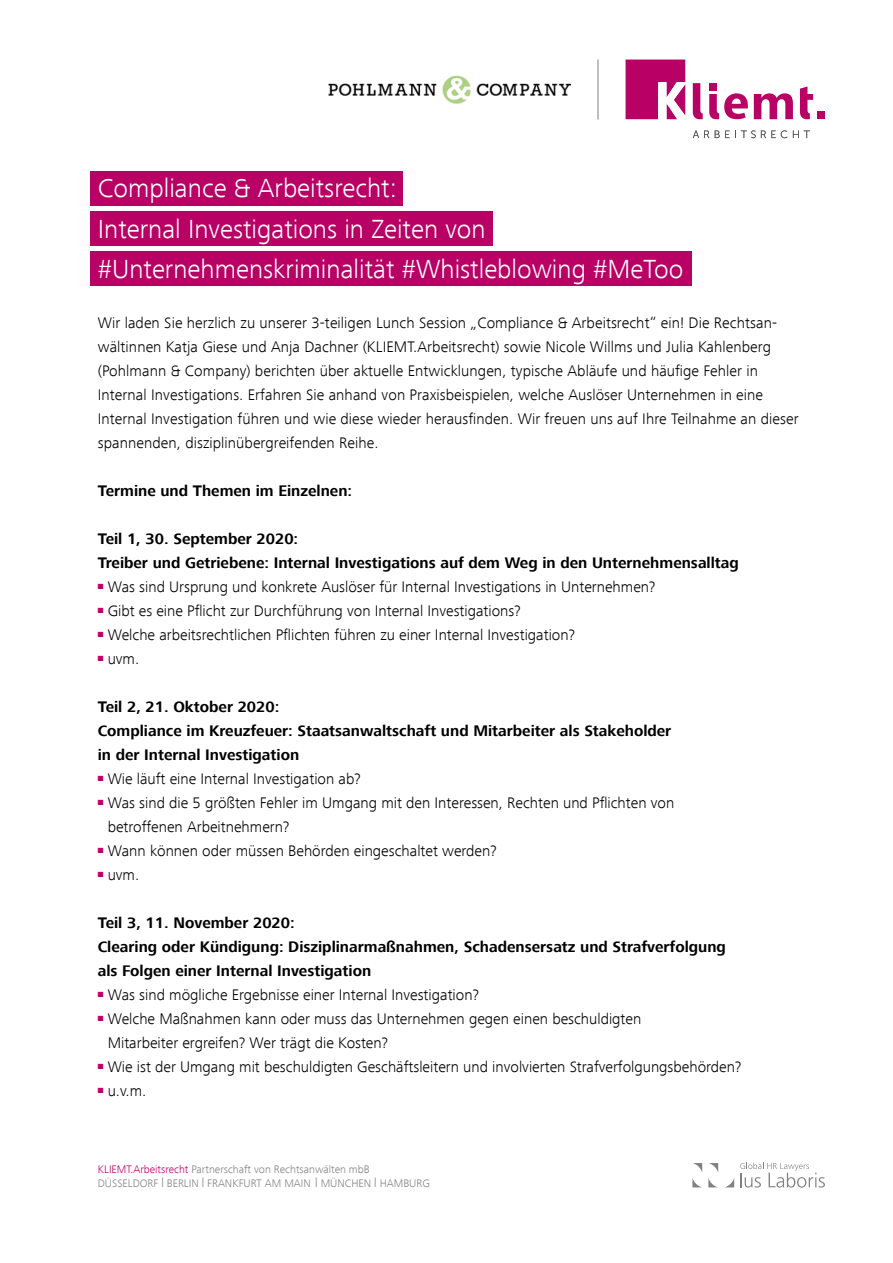
<style>
.page{position:relative;width:893px;height:1263px;background:#fff}
.page>*{position:absolute;margin:0;border:0;box-sizing:border-box;transform-origin:0 0}
.t1{font:300 27px/40.5px "Frutiger Next Com";color:#fff}
.t2{font:300 15.75px/24px "Frutiger Next Com";color:#000}
.t3{font:700 15.75px/24px "Frutiger Next Com";color:#000}
.t4{font:300 11.25px/13.5px "Frutiger Next Com";color:#848081}
.s1{color:#b90064}
.s2{font-size:9.6px}
</style>
<div class="page">
<svg style="left:692px;top:1163px;width:10px;height:24px"></svg>
<svg style="left:726px;top:1178px;width:8px;height:9px"></svg>
<svg style="left:708px;top:1163px;width:10px;height:24px"></svg>
<svg style="left:740px;top:1162px;width:85px;height:25px"></svg>
<svg style="left:693px;top:131px;width:16px;height:7px"></svg>
<svg style="left:715px;top:130px;width:72px;height:8px"></svg>
<svg style="left:793px;top:131px;width:17px;height:7px"></svg>
<svg style="left:754px;top:93px;width:39px;height:26px"></svg>
<svg style="left:693px;top:83px;width:10px;height:36px"></svg>
<svg style="left:800px;top:86px;width:13px;height:33px"></svg>
<div style="left:709px;top:83px;width:8px;height:8px;background:#b90064"></div>
<div style="left:817px;top:112px;width:8px;height:7px;background:#b90064"></div>
<svg style="left:709px;top:93px;width:39px;height:26px"></svg>
<svg style="left:626px;top:60px;width:59px;height:59px"></svg>
<div style="left:91px;top:171px;width:312px;height:34px;background:#b90064"></div>
<div style="left:91px;top:211px;width:402px;height:35px;background:#b90064"></div>
<div style="left:91px;top:251px;width:601px;height:35px;background:#b90064"></div>
<img style="left:329px;top:75px;width:241px;height:29px">
<hr style="left:598px;top:60px;width:1px;height:59px;background:#848081">
<h1 class="t1" style="left:98px;top:168px;width:587px">Compliance &amp; Arbeitsrecht:<br>Internal Investigations in Zeiten von #Unternehmenskriminalität #Whistleblowing #MeToo</h1>
<p class="t2" style="left:98px;top:310px;width:702px">Wir laden Sie herzlich zu unserer 3-teiligen Lunch Session „Compliance &amp; Arbeitsrecht“ ein! Die Rechtsan&shy;wältinnen Katja Giese und Anja Dachner (KLIEMT.Arbeitsrecht) sowie Nicole Willms und Julia Kahlenberg (Pohlmann &amp; Company) berichten über aktuelle Entwicklungen, typische Abläufe und häufige Fehler in Internal Investigations. Erfahren Sie anhand von Praxisbeispielen, welche Auslöser Unternehmen in eine Internal Investigation führen und wie diese wieder herausfinden. Wir freuen uns auf Ihre Teilnahme an dieser spannenden, disziplinübergreifenden Reihe.</p>
<p class="t3" style="left:98px;top:478px;width:256px">Termine und Themen im Einzelnen:</p>
<p class="t3" style="left:98px;top:526px;width:643px">Teil 1, 30. September 2020:<br>Treiber und Getriebene: Internal Investigations auf dem Weg in den Unternehmensalltag</p>
<p class="t2" style="left:98px;top:574px;width:559px"><sup>■</sup> Was sind Ursprung und konkrete Auslöser für Internal Investigations in Unternehmen?</p>
<p class="t2" style="left:98px;top:598px;width:424px"><sup>■</sup> Gibt es eine Pflicht zur Durchführung von Internal Investigations?</p>
<p class="t2" style="left:98px;top:622px;width:479px"><sup>■</sup> Welche arbeitsrechtlichen Pflichten führen zu einer Internal Investigation?</p>
<p class="t2" style="left:98px;top:646px;width:43px"><sup>■</sup> uvm.</p>
<p class="t3" style="left:98px;top:694px;width:575px">Teil 2, 21. Oktober 2020:<br>Compliance im Kreuzfeuer: Staatsanwaltschaft und Mitarbeiter als Stakeholder in der Internal Investigation</p>
<p class="t2" style="left:98px;top:766px;width:264px"><sup>■</sup> Wie läuft eine Internal Investigation ab?</p>
<p class="t2" style="left:108px;top:790px;width:568px;text-indent:-10px"><sup>■</sup> Was sind die 5 größten Fehler im Umgang mit den Interessen, Rechten und Pflichten von betroffenen Arbeitnehmern?</p>
<p class="t2" style="left:98px;top:838px;width:400px"><sup>■</sup> Wann können oder müssen Behörden eingeschaltet werden?</p>
<p class="t2" style="left:98px;top:862px;width:43px"><sup>■</sup> uvm.</p>
<p class="t3" style="left:98px;top:910px;width:630px">Teil 3, 11. November 2020:<br>Clearing oder Kündigung: Disziplinarmaßnahmen, Schadensersatz und Strafverfolgung als Folgen einer Internal Investigation</p>
<p class="t2" style="left:98px;top:982px;width:383px"><sup>■</sup> Was sind mögliche Ergebnisse einer Internal Investigation?</p>
<p class="t2" style="left:108px;top:1006px;width:535px;text-indent:-10px"><sup>■</sup> Welche Maßnahmen kann oder muss das Unternehmen gegen einen beschuldigten<br>Mitarbeiter ergreifen? Wer trägt die Kosten?</p>
<p class="t2" style="left:98px;top:1054px;width:645px"><sup>■</sup> Wie ist der Umgang mit beschuldigten Geschäftsleitern und involvierten Strafverfolgungsbehörden?</p>
<p class="t2" style="left:98px;top:1078px;width:50px"><sup>■</sup> u.v.m.</p>
<p class="t4" style="left:98px;top:1163px;width:334px"><span class="s1">KLIEMT.Arbeitsrecht</span> Partnerschaft von Rechtsanwälten mbB<br>DÜSSELDORF <span class="s2">|</span> BERLIN <span class="s2">|</span> FRANKFURT AM MAIN <span class="s2">|</span> MÜNCHEN <span class="s2">|</span> HAMBURG</p>
</div>
